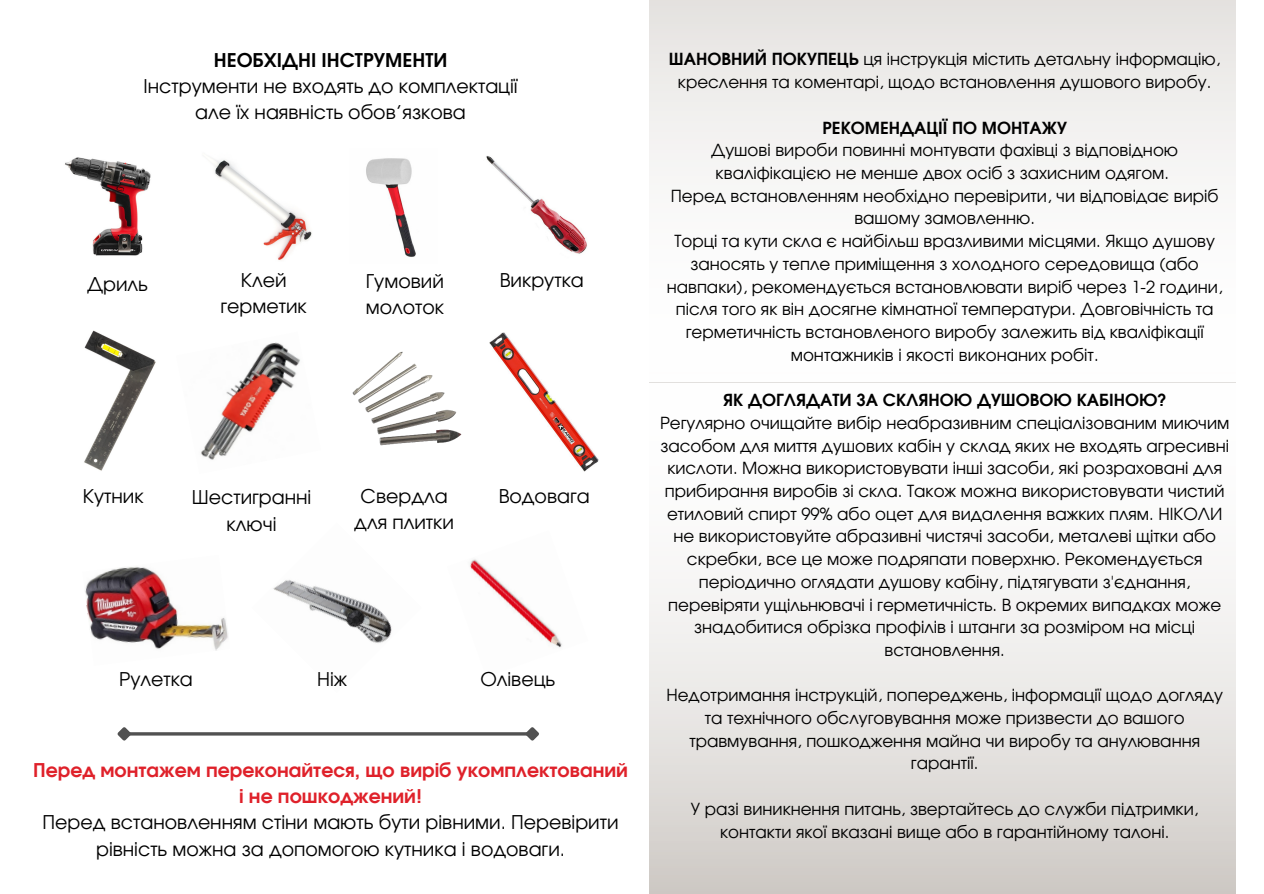
<style>
.page{position:relative;width:1264px;height:894px;background:#fff}
.page>*{position:absolute;margin:0;border:0;box-sizing:border-box;transform-origin:0 0}
.t1{font:18.9px/26.2px "Evolventa";color:#000;text-align:center}
.t2{font:16.65px/22.6px "Evolventa";color:#000;text-align:center}
.t3{font:700 16.65px "Evolventa";color:#000}
.s1{font-weight:700}
.s2{font-weight:700;color:#df212a}
</style>
<div class="page">
<div style="left:649px;top:371px;width:586px;height:522px;background:linear-gradient(to bottom,#fff,#d5d1cd)"></div>
<div style="left:649px;top:0;width:586px;height:382px;background:linear-gradient(to bottom,#e8e6e4,#fff)"></div>
<img style="left:65px;top:157px;width:86px;height:99px">
<img style="left:366px;top:158px;width:50px;height:99px">
<img style="left:214px;top:160px;width:98px;height:100px">
<img style="left:486px;top:156px;width:101px;height:98px">
<img style="left:84px;top:330px;width:72px;height:141px">
<img style="left:201px;top:342px;width:99px;height:118px">
<img style="left:489px;top:333px;width:110px;height:138px">
<img style="left:85px;top:566px;width:143px;height:85px">
<img style="left:273px;top:580px;width:119px;height:63px">
<img style="left:470px;top:559px;width:92px;height:89px">
<hr style="left:128px;top:732px;width:400px;height:3px;background:#515151">
<svg style="left:117px;top:727px;width:17px;height:14px"></svg>
<svg style="left:522px;top:727px;width:17px;height:14px"></svg>
<img style="left:352px;top:351px;width:110px;height:95px">
<p class="t1" style="left:143px;top:48px;width:375px"><span class="s1">НЕОБХІДНІ ІНСТРУМЕНТИ<br></span>Інструменти не входять до комплектації але їх наявність обов’язкова</p>
<h1 class="t1" style="left:87px;top:272px;width:62px">Дриль</h1>
<h1 class="t1" style="left:220px;top:267px;width:88px">Клей герметик</h1>
<h1 class="t1" style="left:366px;top:269px;width:80px;text-align:left">Гумовий молоток</h1>
<h1 class="t1" style="left:500px;top:267px;width:86px">Викрутка</h1>
<p class="t1" style="left:83px;top:484px;width:62px">Кутник</p>
<p class="t1" style="left:192px;top:485px;width:121px">Шестигранні ключі</p>
<p class="t1" style="left:354px;top:484px;width:101px">Свердла для плитки</p>
<p class="t1" style="left:498px;top:484px;width:93px">Водовага</p>
<p class="t1" style="left:119px;top:667px;width:75px">Рулетка</p>
<p class="t1" style="left:317px;top:667px;width:31px">Ніж</p>
<p class="t1" style="left:480px;top:667px;width:76px">Олівець</p>
<p class="t1" style="left:33px;top:757px;width:596px"><span class="s2">Перед монтажем переконайтеся, що виріб укомплектований і не пошкоджений!<br></span>Перед встановленням стіни мають бути рівними. Перевірити рівність можна за допомогою кутника і водоваги.</p>
<p class="t2" style="left:669px;top:49px;width:553px"><span class="s1">ШАНОВНИЙ ПОКУПЕЦЬ</span> ця інструкція містить детальну інформацію, креслення та коментарі, щодо встановлення душового виробу.</p>
<p class="t3" style="left:822px;top:120px;width:246px">РЕКОМЕНДАЦІЇ ПО МОНТАЖУ</p>
<p class="t2" style="left:711px;top:140px;width:468px;text-align:left">Душові вироби повинні монтувати фахівці з відповідною кваліфікацією не менше двох осіб з захисним одягом.</p>
<h1 class="t2" style="left:670px;top:185px;width:549px">Перед встановленням необхідно перевірити, чи відповідає виріб вашому замовленню.</h1>
<h1 class="t2" style="left:666px;top:231px;width:557px">Торці та кути скла є найбільш вразливими місцями. Якщо душову заносять у тепле приміщення з холодного середовища (або навпаки), рекомендується встановлювати виріб через 1-2 години, після того як він досягне кімнатної температури. Довговічність та герметичність встановленого виробу залежить від кваліфікації монтажників і якості виконаних робіт.</h1>
<h1 class="t3" style="left:723px;top:392px;width:444px">ЯК ДОГЛЯДАТИ ЗА СКЛЯНОЮ ДУШОВОЮ КАБІНОЮ?</h1>
<h1 class="t2" style="left:660px;top:412px;width:571px">Регулярно очищайте вибір неабразивним спеціалізованим миючим засобом для миття душових кабін у склад яких не входять агресивні кислоти. Можна використовувати інші засоби, які розраховані для прибирання виробів зі скла. Також можна використовувати чистий етиловий спирт 99% або оцет для видалення важких плям. НІКОЛИ не використовуйте абразивні чистячі засоби, металеві щітки або скребки, все це може подряпати поверхню. Рекомендується періодично оглядати душову кабіну, підтягувати з'єднання, перевіряти ущільнювачі і герметичність. В окремих випадках може знадобитися обрізка профілів і штанги за розміром на місці встановлення.</h1>
<p class="t2" style="left:666px;top:684px;width:558px">Недотримання інструкцій, попереджень, інформації щодо догляду та технічного обслуговування може призвести до вашого травмування, пошкодження майна чи виробу та анулювання гарантії.</p>
<p class="t2" style="left:691px;top:798px;width:509px">У разі виникнення питань, звертайтесь до служби підтримки, контакти якої вказані вище або в гарантійному талоні.</p>
</div>
